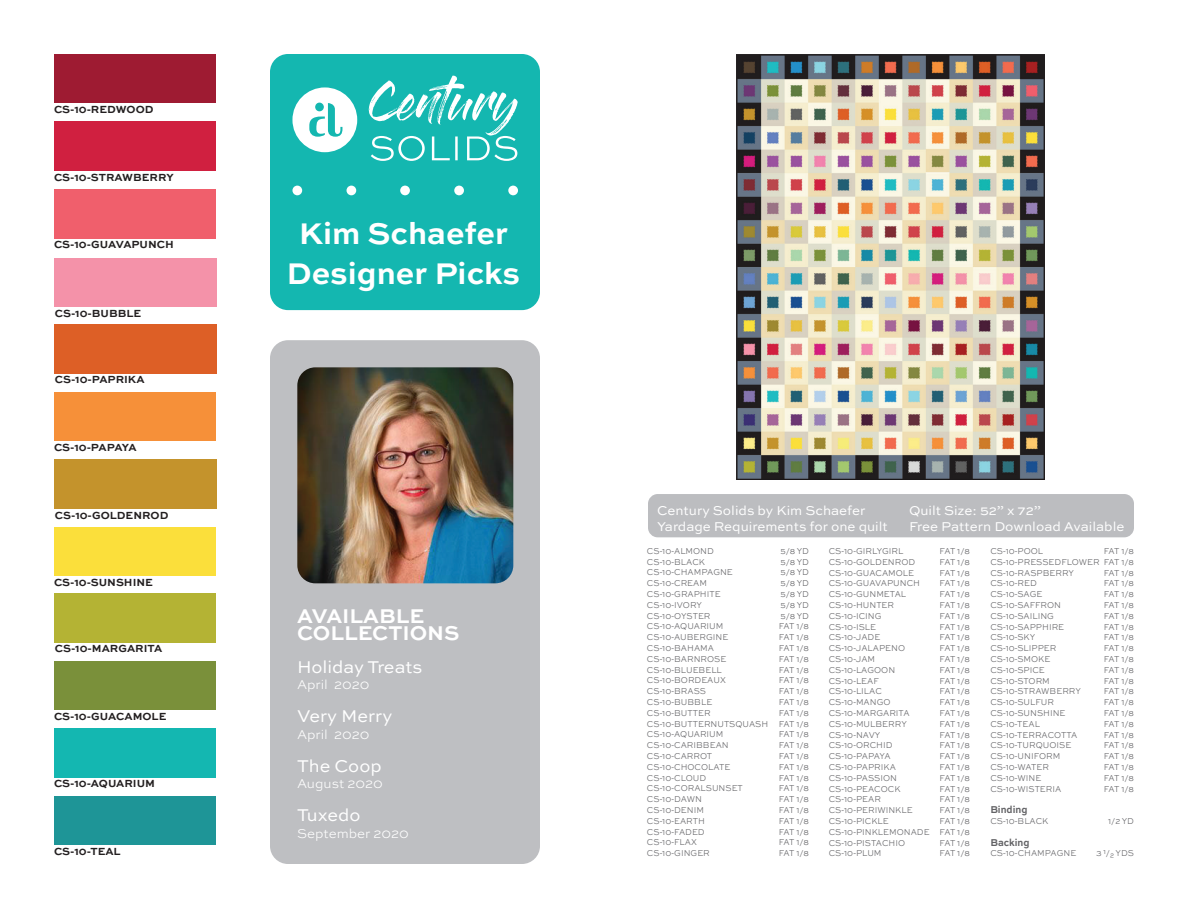
<style>
.page{position:relative;width:1188px;height:918px;background:#fff}
.page>*{position:absolute;margin:0;border:0;box-sizing:border-box;transform-origin:0 0}
.t1{font:700 31.5px/40.5px "Sweet Sans";color:#fff;text-align:center}
.t2{font:700 21px/16.5px "Sweet Sans";color:#fff}
.t3{font:18px "Sweet Sans";color:#fff}
.t4{font:13.5px/16.2px "Sweet Sans";color:#fff}
.t5{font:300 13.5px "Sweet Sans";color:#fff}
.t6{font:700 10.8px "Sweet Sans";color:#231f20}
.t7{font:700 10.8px "Sweet Sans";letter-spacing:-.045em;color:#231f20}
.t8{font:700 10.5px "Sweet Sans";color:#636366;scale:.92 1}
.t9{font:300 9px/10.8px "Sweet Sans";color:#636366;scale:.92 1}
</style>
<div class="page">
<div style="left:270px;top:340px;width:270px;height:524px;background:#bebfc2;border-radius:18px"></div>
<div style="left:270px;top:54px;width:270px;height:256px;background:#14b7b0;border-radius:18px"></div>
<svg style="left:369px;top:76px;width:149px;height:85px"></svg>
<svg style="left:292px;top:87px;width:65px;height:65px"></svg>
<div style="left:292px;top:186px;width:10px;height:9px;background:#fff;border-radius:50%"></div>
<div style="left:347px;top:186px;width:9px;height:9px;background:#fff;border-radius:50%"></div>
<div style="left:454px;top:186px;width:10px;height:9px;background:#fff;border-radius:50%"></div>
<div style="left:508px;top:186px;width:10px;height:9px;background:#fff;border-radius:50%"></div>
<div style="left:400px;top:186px;width:10px;height:9px;background:#fff;border-radius:50%"></div>
<div style="left:54px;top:189px;width:162px;height:49px;background:#f05f6c"></div>
<div style="left:55px;top:325px;width:162px;height:48px;background:#dd5f26"></div>
<div style="left:54px;top:392px;width:162px;height:49px;background:#f69039"></div>
<div style="left:54px;top:594px;width:162px;height:48px;background:#b4b334"></div>
<div style="left:54px;top:527px;width:162px;height:49px;background:#fbdf3b"></div>
<div style="left:55px;top:460px;width:162px;height:48px;background:#c4932c"></div>
<div style="left:54px;top:661px;width:162px;height:49px;background:#7a903a"></div>
<div style="left:54px;top:729px;width:162px;height:48px;background:#14b7b1"></div>
<div style="left:54px;top:54px;width:162px;height:49px;background:#9e1b32"></div>
<div style="left:54px;top:122px;width:162px;height:48px;background:#d02040"></div>
<div style="left:54px;top:796px;width:162px;height:49px;background:#1e9597"></div>
<img style="left:297px;top:367px;width:216px;height:216px">
<img style="left:736px;top:54px;width:308px;height:426px">
<div style="left:648px;top:494px;width:486px;height:43px;background:#bcbdc0;border-radius:10px"></div>
<p class="t6" style="left:54px;top:103px;width:101px">CS-10-REDWOOD</p>
<p class="t6" style="left:54px;top:171px;width:121px">CS-10-STRAWBERRY</p>
<p class="t6" style="left:54px;top:238px;width:121px">CS-10-GUAVAPUNCH</p>
<p class="t6" style="left:55px;top:307px;width:88px">CS-10-BUBBLE</p>
<p class="t6" style="left:55px;top:373px;width:91px">CS-10-PAPRIKA</p>
<p class="t7" style="left:54px;top:441px;width:84px">CS-10-PAPAYA</p>
<p class="t6" style="left:55px;top:509px;width:115px">CS-10-GOLDENROD</p>
<p class="t6" style="left:54px;top:576px;width:100px">CS-10-SUNSHINE</p>
<p class="t6" style="left:55px;top:642px;width:109px">CS-10-MARGARITA</p>
<p class="t6" style="left:54px;top:710px;width:114px">CS-10-GUACAMOLE</p>
<p class="t6" style="left:54px;top:778px;width:103px">CS-10-AQUARIUM</p>
<p class="t6" style="left:54px;top:845px;width:68px">CS-10-TEAL</p>
<h1 class="t1" style="left:287px;top:214px;width:235px">Kim Schaefer<br>Designer Picks</h1>
<h2 class="t2" style="left:297px;top:609px;width:164px">AVAILABLE<br>COLLECTIONS</h2>
<h3 class="t3" style="left:297px;top:656px;width:127px">Holiday Treats</h3>
<h3 class="t5" style="left:297px;top:677px;width:74px">April 2020</h3>
<h3 class="t3" style="left:297px;top:706px;width:97px">Very Merry</h3>
<h3 class="t5" style="left:297px;top:726px;width:74px">April 2020</h3>
<h3 class="t3" style="left:297px;top:755px;width:86px">The Coop</h3>
<h3 class="t5" style="left:297px;top:776px;width:87px">August 2020</h3>
<h3 class="t3" style="left:297px;top:805px;width:65px">Tuxedo</h3>
<h3 class="t5" style="left:297px;top:825px;width:114px">September 2020</h3>
<h3 class="t4" style="left:657px;top:503px;width:232px">Century Solids by Kim Schaefer<br>Yardage Requirements for one quilt</h3>
<h3 class="t4" style="left:909px;top:503px;width:217px">Quilt Size: 52” x 72”<br>Free Pattern Download Available</h3>
<p class="t9" style="left:829px;top:546px;width:111px">CS-10-GIRLYGIRL<br>CS-10-GOLDENROD<br>CS-10-GUACAMOLE<br>CS-10-GUAVAPUNCH<br>CS-10-GUNMETAL<br>CS-10-HUNTER<br>CS-10-ICING<br>CS-10-ISLE<br>CS-10-JADE<br>CS-10-JALAPENO<br>CS-10-JAM<br>CS-10-LAGOON<br>CS-10-LEAF<br>CS-10-LILAC<br>CS-10-MANGO<br>CS-10-MARGARITA<br>CS-10-MULBERRY<br>CS-10-NAVY<br>CS-10-ORCHID<br>CS-10-PAPAYA<br>CS-10-PAPRIKA<br>CS-10-PASSION<br>CS-10-PEACOCK<br>CS-10-PEAR<br>CS-10-PERIWINKLE<br>CS-10-PICKLE<br>CS-10-PINKLEMONADE<br>CS-10-PISTACHIO<br>CS-10-PLUM</p>
<p class="t9" style="left:940px;top:546px;width:34px;text-align:justify">FAT 1/8<br>FAT 1/8<br>FAT 1/8<br>FAT 1/8<br>FAT 1/8<br>FAT 1/8<br>FAT 1/8<br>FAT 1/8<br>FAT 1/8<br>FAT 1/8<br>FAT 1/8<br>FAT 1/8<br>FAT 1/8<br>FAT 1/8<br>FAT 1/8<br>FAT 1/8<br>FAT 1/8<br>FAT 1/8<br>FAT 1/8<br>FAT 1/8<br>FAT 1/8<br>FAT 1/8<br>FAT 1/8<br>FAT 1/8<br>FAT 1/8<br>FAT 1/8<br>FAT 1/8<br>FAT 1/8<br>FAT 1/8</p>
<p class="t9" style="left:990px;top:546px;width:158px">CS-10-POOL<br>CS-10-PRESSEDFLOWER FAT 1/8<br>CS-10-RASPBERRY<br>CS-10-RED<br>CS-10-SAGE<br>CS-10-SAFFRON<br>CS-10-SAILING<br>CS-10-SAPPHIRE<br>CS-10-SKY<br>CS-10-SLIPPER<br>CS-10-SMOKE<br>CS-10-SPICE<br>CS-10-STORM<br>CS-10-STRAWBERRY<br>CS-10-SULFUR<br>CS-10-SUNSHINE<br>CS-10-TEAL<br>CS-10-TERRACOTTA<br>CS-10-TURQUOISE<br>CS-10-UNIFORM<br>CS-10-WATER<br>CS-10-WINE<br>CS-10-WISTERIA</p>
<p class="t9" style="left:647px;top:546px;width:133px">CS-10-ALMOND<br>CS-10-BLACK<br>CS-10-CHAMPAGNE<br>CS-10-CREAM<br>CS-10-GRAPHITE<br>CS-10-IVORY<br>CS-10-OYSTER<br>CS-10-AQUARIUM<br>CS-10-AUBERGINE<br>CS-10-BAHAMA<br>CS-10-BARNROSE<br>CS-10-BLUEBELL<br>CS-10-BORDEAUX<br>CS-10-BRASS<br>CS-10-BUBBLE<br>CS-10-BUTTER<br>CS-10-BUTTERNUTSQUASH<br>CS-10-AQUARIUM<br>CS-10-CARIBBEAN<br>CS-10-CARROT<br>CS-10-CHOCOLATE<br>CS-10-CLOUD<br>CS-10-CORALSUNSET<br>CS-10-DAWN<br>CS-10-DENIM<br>CS-10-EARTH<br>CS-10-FADED<br>CS-10-FLAX<br>CS-10-GINGER</p>
<p class="t9" style="left:779px;top:546px;width:34px;text-align:justify">5/8 YD 5/8 YD 5/8 YD 5/8 YD 5/8 YD 5/8 YD 5/8 YD FAT 1/8<br>FAT 1/8<br>FAT 1/8<br>FAT 1/8<br>FAT 1/8<br>FAT 1/8<br>FAT 1/8<br>FAT 1/8<br>FAT 1/8<br>FAT 1/8<br>FAT 1/8<br>FAT 1/8<br>FAT 1/8<br>FAT 1/8<br>FAT 1/8<br>FAT 1/8<br>FAT 1/8<br>FAT 1/8<br>FAT 1/8<br>FAT 1/8<br>FAT 1/8<br>FAT 1/8</p>
<p class="t9" style="left:1104px;top:546px;width:34px">FAT 1/8</p>
<p class="t9" style="left:1104px;top:568px;width:34px;text-align:justify">FAT 1/8<br>FAT 1/8<br>FAT 1/8<br>FAT 1/8<br>FAT 1/8<br>FAT 1/8<br>FAT 1/8<br>FAT 1/8<br>FAT 1/8<br>FAT 1/8<br>FAT 1/8<br>FAT 1/8<br>FAT 1/8<br>FAT 1/8<br>FAT 1/8<br>FAT 1/8<br>FAT 1/8<br>FAT 1/8<br>FAT 1/8<br>FAT 1/8<br>FAT 1/8</p>
<p class="t9" style="left:1108px;top:816px;width:30px">1/2 YD</p>
<p class="t9" style="left:1096px;top:848px;width:43px">3 ¹/₂ YDS</p>
<p class="t8" style="left:990px;top:804px;width:42px">Binding</p>
<p class="t9" style="left:990px;top:816px;width:65px">CS-10-BLACK</p>
<p class="t8" style="left:990px;top:836px;width:44px">Backing</p>
<p class="t9" style="left:990px;top:848px;width:95px">CS-10-CHAMPAGNE</p>
</div>
